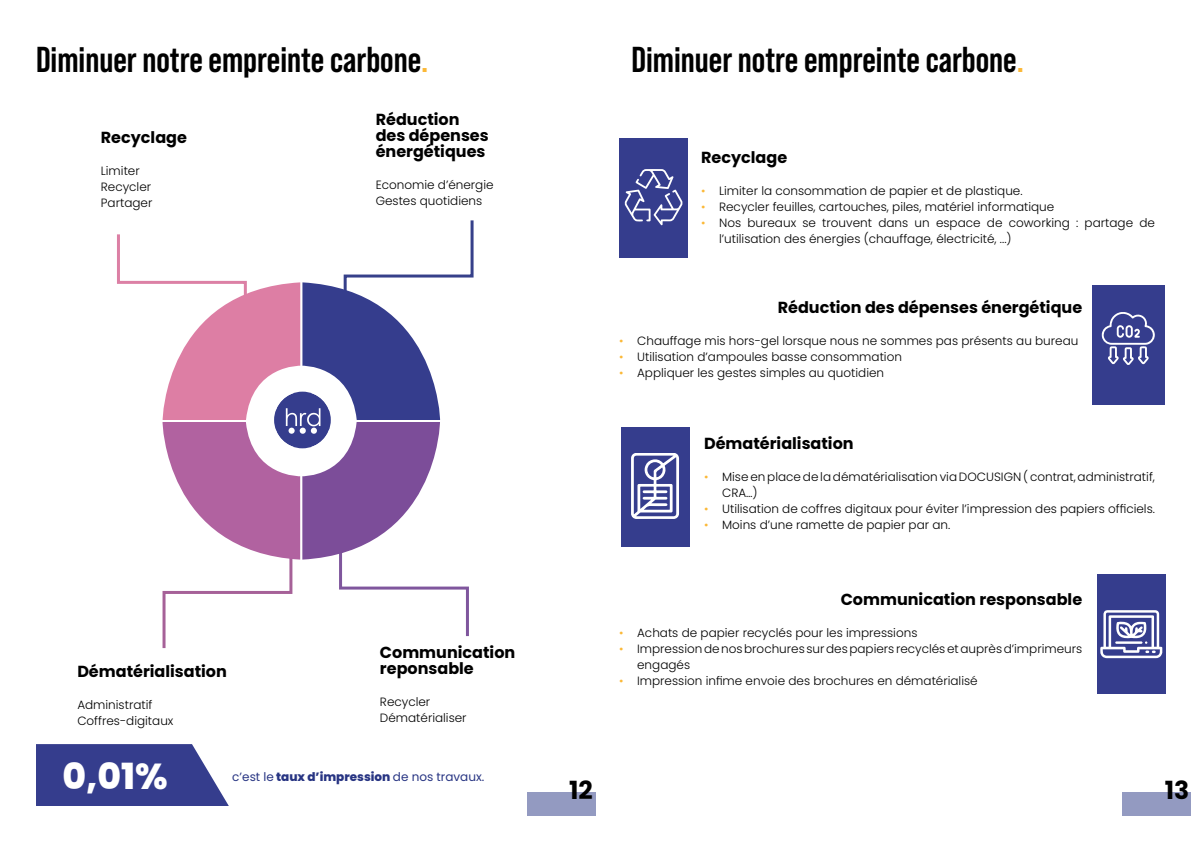
<style>
.page{position:relative;width:1191px;height:842px;background:#fff}
.page>*{position:absolute;margin:0;border:0;box-sizing:border-box;transform-origin:0 0}
.t1{font:700 36px "Bebas Neue Pro";color:#000}
.t2{font:800 36px "Poppins";color:#fff}
.t3{font:700 25px "Poppins";color:#000}
.t4{font:700 16px/16px "Poppins";color:#000}
.t5{font:300 12px/16px "Poppins";color:#000}
.t6{font:12px "Poppins";color:#283583}
.s1{color:#fbb837}
.s2{font-weight:800}
</style>
<div class="page">
<svg style="left:36px;top:744px;width:193px;height:62px;background:#484f98"></svg>
<div style="left:527px;top:792px;width:68px;height:24px;background:#939ac1"></div>
<svg style="left:117px;top:220px;width:357px;height:429px"></svg>
<div style="left:1097px;top:575px;width:68px;height:119px;background:#353d8d"></div>
<div style="left:621px;top:427px;width:68px;height:119px;background:#353d8d"></div>
<div style="left:1092px;top:285px;width:72px;height:119px;background:#353d8d"></div>
<div style="left:1122px;top:792px;width:69px;height:24px;background:#939ac1"></div>
<svg style="left:1101px;top:312px;width:54px;height:53px"></svg>
<svg style="left:631px;top:453px;width:48px;height:66px"></svg>
<svg style="left:1100px;top:610px;width:62px;height:48px"></svg>
<div style="left:619px;top:138px;width:68px;height:119px;background:#353d8d"></div>
<svg style="left:624px;top:169px;width:59px;height:56px"></svg>
<h1 class="t1" style="left:36px;top:46px;width:394px">Diminuer notre empreinte carbone<span class="s1">.</span></h1>
<h3 class="t4" style="left:101px;top:131px;width:88px">Recyclage</h3>
<p class="t5" style="left:101px;top:164px;width:53px">Limiter<br>Recycler<br>Partager</p>
<h3 class="t4" style="left:376px;top:112px;width:114px">Réduction des dépenses énergétiques</h3>
<p class="t5" style="left:376px;top:177px;width:119px">Economie d’énergie<br>Gestes quotidiens</p>
<h3 class="t4" style="left:380px;top:645px;width:137px">Communication reponsable</h3>
<p class="t5" style="left:380px;top:694px;width:88px">Recycler<br>Dématérialiser</p>
<h3 class="t4" style="left:77px;top:664px;width:151px">Dématérialisation</h3>
<p class="t5" style="left:77px;top:697px;width:98px">Administratif<br>Coffres-digitaux</p>
<h1 class="t2" style="left:63px;top:754px;width:107px">0,01%</h1>
<p class="t6" style="left:232px;top:771px;width:253px">c’est le <span class="s2">taux d’impression</span> de nos travaux.</p>
<h1 class="t1" style="left:631px;top:46px;width:394px">Diminuer notre empreinte carbone<span class="s1">.</span></h1>
<h3 class="t4" style="left:701px;top:151px;width:88px">Recyclage</h3>
<p class="t5" style="left:701px;top:183px;width:323px"><span class="s1">•</span> Limiter la consommation de papier et de plastique.</p>
<p class="t5" style="left:701px;top:199px;width:355px"><span class="s1">•</span> Recycler feuilles, cartouches, piles, matériel informatique</p>
<p class="t5" style="left:719px;top:215px;width:437px;text-indent:-18px"><span class="s1">•</span> Nos bureaux se trouvent dans un espace de coworking : partage de l’utilisation des énergies (chauffage, électricité, ...)</p>
<h3 class="t4" style="left:777px;top:301px;width:306px">Réduction des dépenses énergétique</h3>
<p class="t5" style="left:619px;top:333px;width:461px"><span class="s1">•</span> Chauffage mis hors-gel lorsque nous ne sommes pas présents au bureau</p>
<p class="t5" style="left:619px;top:349px;width:284px"><span class="s1">•</span> Utilisation d’ampoules basse consommation</p>
<p class="t5" style="left:619px;top:365px;width:266px"><span class="s1">•</span> Appliquer les gestes simples au quotidien</p>
<h3 class="t4" style="left:704px;top:436px;width:151px">Dématérialisation</h3>
<p class="t5" style="left:722px;top:469px;width:434px;text-indent:-18px"><span class="s1">•</span> Mise en place de la dématérialisation via DOCUSIGN ( contrat, administratif,<br>CRA…)</p>
<p class="t5" style="left:704px;top:501px;width:452px"><span class="s1">•</span> Utilisation de coffres digitaux pour éviter l’impression des papiers officiels.</p>
<p class="t5" style="left:704px;top:517px;width:248px"><span class="s1">•</span> Moins d’une ramette de papier par an.</p>
<h3 class="t4" style="left:840px;top:592px;width:243px">Communication responsable</h3>
<p class="t5" style="left:619px;top:625px;width:300px"><span class="s1">•</span> Achats de papier recyclés pour les impressions</p>
<p class="t5" style="left:637px;top:641px;width:446px;text-indent:-18px"><span class="s1">•</span> Impression de nos brochures sur des papiers recyclés et auprès d’imprimeurs engagés</p>
<p class="t5" style="left:619px;top:673px;width:360px"><span class="s1">•</span> Impression infime envoie des brochures en dématérialisé</p>
<h2 class="t3" style="left:569px;top:779px;width:25px">12</h2>
<h2 class="t3" style="left:1164px;top:779px;width:26px">13</h2>
</div>
